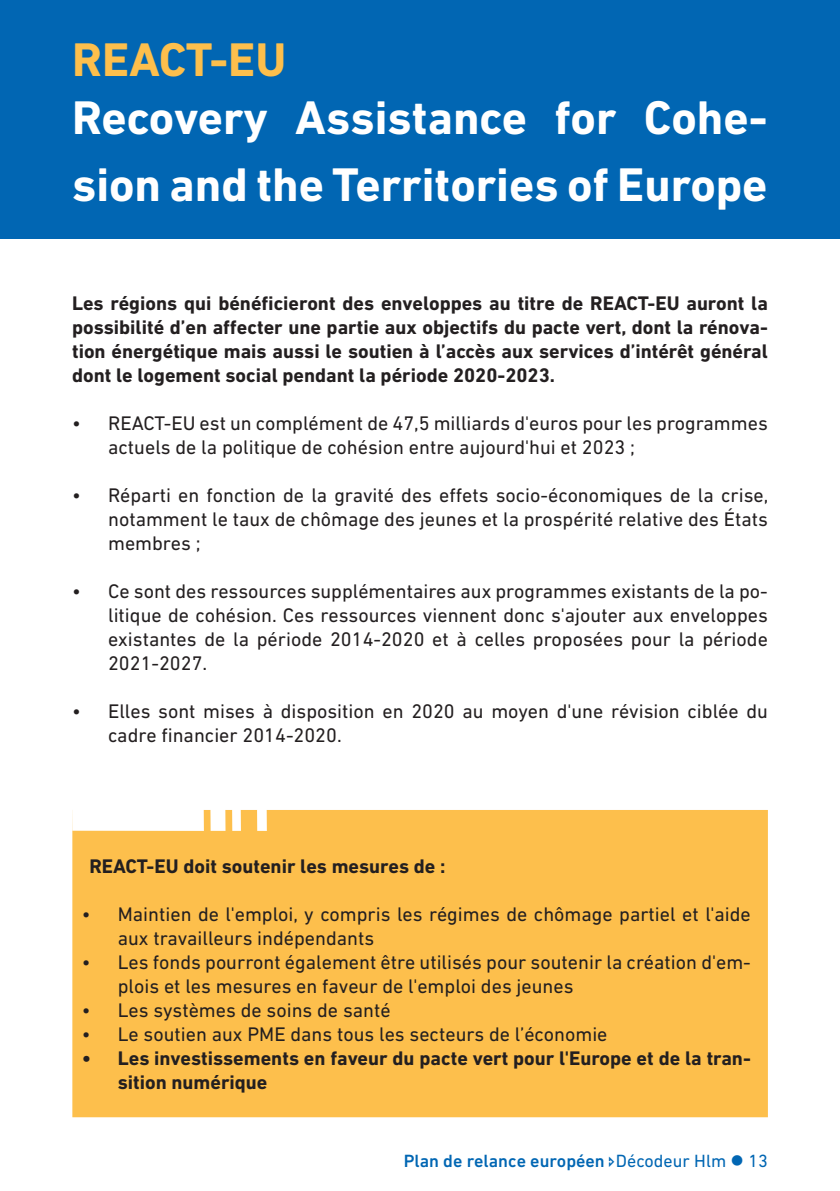
<style>
.page{position:relative;width:840px;height:1191px;background:#fff}
.page>*{position:absolute;margin:0;border:0;box-sizing:border-box;transform-origin:0 0}
.Titre_1{font:700 48px/67.2px "DIN Next LT Pro";color:#fff}
.Titre_1-2{font:700 48px "DIN Next LT Pro";color:#fdbf4c}
.t1{font:20px/24px "DIN Next LT Pro";color:#231f20}
.Texte_courant{font:700 20px/24px "DIN Next LT Pro";color:#231f20;text-align:justify}
.t2{font:500 18px "DIN Next LT Pro";color:#0166b3}
.s1{font-weight:400}
</style>
<div class="page">
<div style="left:0;top:0;width:839px;height:238px;background:#0166b3"></div>
<div style="left:72px;top:810px;width:695px;height:307px;background:#fdbf4c"></div>
<div style="left:210px;top:807px;width:15px;height:24px;background:#fff"></div>
<div style="left:232px;top:807px;width:9px;height:24px;background:#fff"></div>
<div style="left:257px;top:807px;width:10px;height:24px;background:#fff"></div>
<div style="left:72px;top:807px;width:132px;height:24px;background:#fff"></div>
<p class="Titre_1-2" style="left:72px;top:32px;width:216px">REACT-EU</p>
<p class="Titre_1" style="left:72px;top:83px;width:696px">Recovery Assistance for Cohe&shy;sion and the Territories of Europe</p>
<p class="Texte_courant" style="left:72px;top:291px;width:697px">Les régions qui bénéficieront des enveloppes au titre de REACT-EU auront la possibilité d’en affecter une partie aux objectifs du pacte vert, dont la rénova&shy;tion énergétique mais aussi le soutien à l’accès aux services d’intérêt général dont le logement social pendant la période 2020-2023.</p>
<p class="t1" style="left:108px;top:411px;width:660px;text-indent:-36px">• REACT-EU est un complément de 47,5 milliards d'euros pour les programmes actuels de la politique de cohésion entre aujourd'hui et 2023 ;</p>
<p class="t1" style="left:108px;top:483px;width:661px;text-align:justify;text-indent:-36px">• Réparti en fonction de la gravité des effets socio-économiques de la crise, notamment le taux de chômage des jeunes et la prospérité relative des États membres ;</p>
<p class="t1" style="left:108px;top:579px;width:661px;text-align:justify;text-indent:-36px">• Ce sont des ressources supplémentaires aux programmes existants de la po&shy;litique de cohésion. Ces ressources viennent donc s'ajouter aux enveloppes existantes de la période 2014-2020 et à celles proposées pour la période 2021-2027.</p>
<p class="t1" style="left:108px;top:699px;width:661px;text-indent:-36px">• Elles sont mises à disposition en 2020 au moyen d'une révision ciblée du cadre financier 2014-2020.</p>
<p class="Texte_courant" style="left:89px;top:854px;width:357px">REACT-EU doit soutenir les mesures de :</p>
<p class="t1" style="left:118px;top:902px;width:634px;text-indent:-36px">• Maintien de l'emploi, y compris les régimes de chômage partiel et l'aide aux travailleurs indépendants</p>
<p class="t1" style="left:118px;top:950px;width:634px;text-indent:-36px">• Les fonds pourront également être utilisés pour soutenir la création d'em&shy;plois et les mesures en faveur de l'emploi des jeunes</p>
<p class="t1" style="left:82px;top:998px;width:310px">• Les systèmes de soins de santé</p>
<p class="t1" style="left:82px;top:1022px;width:527px">• Le soutien aux PME dans tous les secteurs de l’économie</p>
<p class="Texte_courant" style="left:118px;top:1046px;width:634px;text-indent:-36px">• Les investissements en faveur du pacte vert pour l'Europe et de la tran&shy;sition numérique</p>
<p class="t2" style="left:403px;top:1150px;width:365px">Plan de relance européen <span class="s1">Décodeur Hlm</span> ● <span class="s1">13</span></p>
</div>
